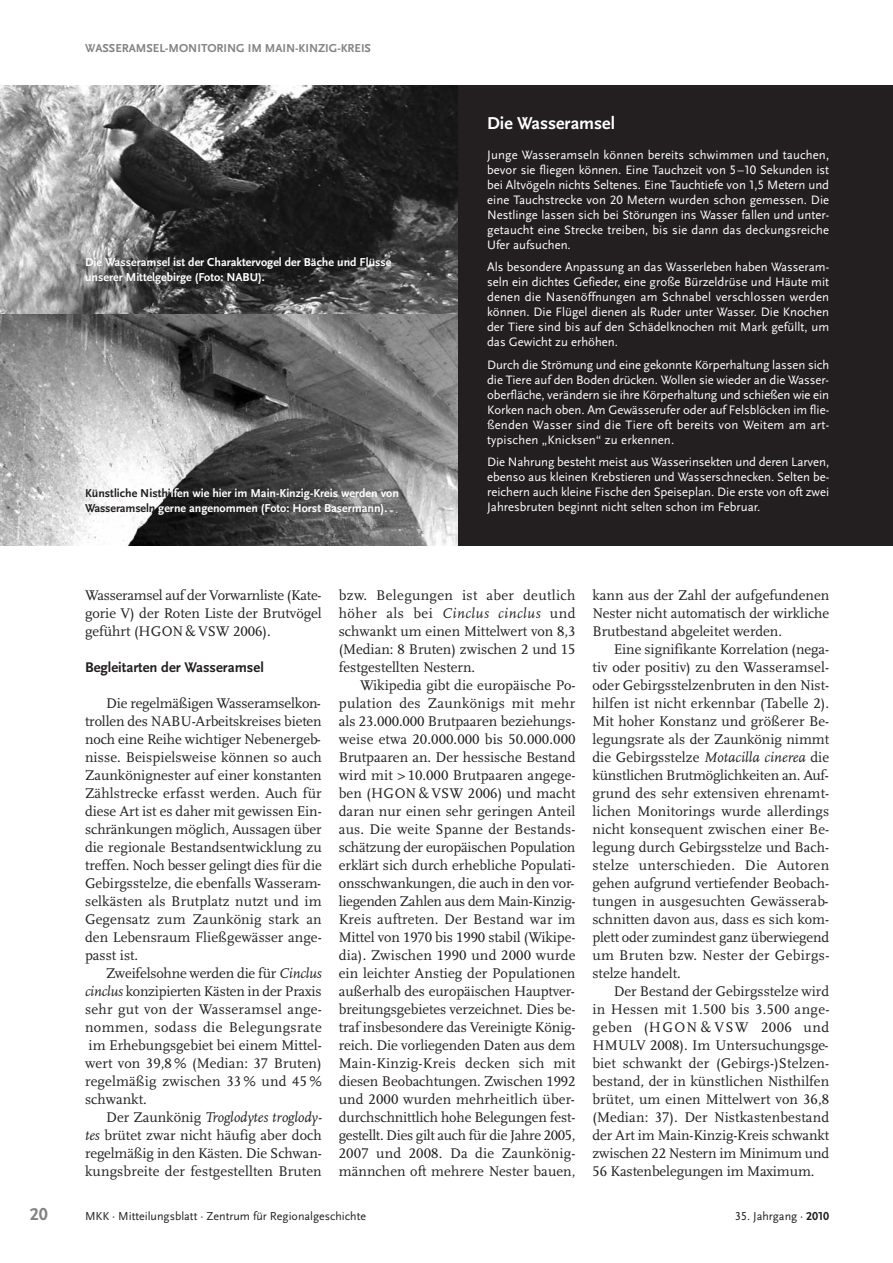
<style>
.page{position:relative;width:893px;height:1263px;background:#fff}
.page>*{position:absolute;margin:0;border:0;box-sizing:border-box;transform-origin:0 0}
.t1{font:700 18px "Scala Sans LF";color:#fff}
.t2{font:700 18px "Scala Sans LF";color:#808284}
.t3{font:14.7px/18px "Scala LF";color:#231f20;text-align:justify}
.t4{font:700 14.7px "Scala Sans LF";color:#231f20}
.t5{font:12.75px/15px "Scala Sans LF";color:#fff;text-align:justify}
.t6{font:700 12px/15px "Scala Sans LF";color:#fff}
.t7{font:12px "Scala Sans LF";color:#231f20}
.t8{font:700 12px "Scala Sans LF";color:#808284}
.s1{color:#231f20}
.s2{font-style:italic}
.s3{font-weight:700}
</style>
<div class="page">
<div style="left:457px;top:85px;width:436px;height:461px;background:#231f20"></div>
<img style="left:0;top:85px;width:457px;height:230px">
<svg style="left:0;top:315px;width:457px;height:231px;background:#838383"></svg>
<p class="t8" style="left:85px;top:43px;width:287px">WASSERAMSEL-MONITORING IM MAIN-KINZIG-KREIS</p>
<p class="t6" style="left:85px;top:256px;width:308px">Die Wasseramsel ist der Charaktervogel der Bäche und Flüsse unserer Mittelgebirge (Foto: NABU).</p>
<p class="t6" style="left:85px;top:486px;width:315px"><span class="s1">Künstliche Nisthi</span>lfen wie hier im Main-Kinzig-Kreis werden von<br><span class="s1">Wasseramseln</span> gerne angenommen (Foto: Horst Basermann).</p>
<p class="t1" style="left:487px;top:116px;width:129px">Die Wasseramsel</p>
<p class="t5" style="left:487px;top:148px;width:344px">Junge Wasseramseln können bereits schwimmen und tauchen, bevor sie fliegen können. Eine Tauchzeit von 5–10 Sekunden ist bei Altvögeln nichts Seltenes. Eine Tauchtiefe von 1,5 Metern und eine Tauchstrecke von 20 Metern wurden schon gemessen. Die Nestlinge lassen sich bei Störungen ins Wasser fallen und unter&shy;getaucht eine Strecke treiben, bis sie dann das deckungsreiche Ufer aufsuchen.</p>
<p class="t5" style="left:487px;top:261px;width:344px">Als besondere Anpassung an das Wasserleben haben Wasseram&shy;seln ein dichtes Gefieder, eine große Bürzeldrüse und Häute mit denen die Nasenöffnungen am Schnabel verschlossen werden können. Die Flügel dienen als Ruder unter Wasser. Die Knochen der Tiere sind bis auf den Schädelknochen mit Mark gefüllt, um das Gewicht zu erhöhen.</p>
<p class="t5" style="left:487px;top:358px;width:344px">Durch die Strömung und eine gekonnte Körperhaltung lassen sich die Tiere auf den Boden drücken. Wollen sie wieder an die Wasser&shy;oberfläche, verändern sie ihre Körperhaltung und schießen wie ein Korken nach oben. Am Gewässerufer oder auf Felsblöcken im flie&shy;ßenden Wasser sind die Tiere oft bereits von Weitem am art - typischen „Knicksen“ zu erkennen.</p>
<p class="t5" style="left:487px;top:456px;width:344px">Die Nahrung besteht meist aus Wasserinsekten und deren Larven, ebenso aus kleinen Krebstieren und Wasserschnecken. Selten be&shy;reichern auch kleine Fische den Speiseplan. Die erste von oft zwei Jahresbruten beginnt nicht selten schon im Februar.</p>
<p class="t3" style="left:85px;top:587px;width:238px">Wasseramsel auf der Vorwarnliste (Kate&shy;gorie V) der Roten Liste der Brutvögel geführt (HGON &amp; VSW 2006).</p>
<p class="t4" style="left:85px;top:661px;width:180px">Begleitarten der Wasseramsel</p>
<p class="t3" style="left:85px;top:695px;width:238px;text-indent:21px">Die regelmäßigen Wasseramselkon&shy;trollen des NABU-Arbeitskreises bieten noch eine Reihe wichtiger Nebenergeb&shy;nisse. Beispielsweise können so auch Zaunkönignester auf einer konstanten Zählstrecke erfasst werden. Auch für diese Art ist es daher mit gewissen Ein&shy;schränkungen möglich, Aussagen über die regionale Bestandsentwicklung zu treffen. Noch besser gelingt dies für die Gebirgsstelze, die ebenfalls Wasseram&shy;selkästen als Brutplatz nutzt und im Gegensatz zum Zaunkönig stark an den Lebensraum Fließgewässer ange&shy;passt ist.</p>
<p class="t3" style="left:85px;top:965px;width:238px;text-indent:21px">Zweifelsohne werden die für <span class="s2">Cinclus cinclus</span> konzipierten Kästen in der Praxis sehr gut von der Wasseramsel ange&shy;nommen, sodass die Belegungsrate im Erhebungsgebiet bei einem Mittel&shy;wert von 39,8 % (Median: 37 Bruten) regelmäßig zwischen 33 % und 45 % schwankt.</p>
<p class="t3" style="left:85px;top:1109px;width:238px;text-indent:21px">Der Zaunkönig <span class="s2">Troglodytes troglody&shy;tes</span> brütet zwar nicht häufig aber doch regelmäßig in den Kästen. Die Schwan&shy;kungsbreite der festgestellten Bruten</p>
<p class="t3" style="left:339px;top:587px;width:238px">bzw. Belegungen ist aber deutlich höher als bei <span class="s2">Cinclus cinclus</span> und schwankt um einen Mittelwert von 8,3 (Median: 8 Bruten) zwischen 2 und 15 festgestellten Nestern.</p>
<p class="t3" style="left:339px;top:677px;width:238px;text-indent:21px">Wikipedia gibt die europäische Po&shy;pulation des Zaunkönigs mit mehr als 23.000.000 Brutpaaren beziehungs&shy;weise etwa 20.000.000 bis 50.000.000<br>Brutpaaren an. Der hessische Bestand wird mit &gt; 10.000 Brutpaaren angege&shy;ben (HGON &amp; VSW 2006) und macht daran nur einen sehr geringen Anteil aus. Die weite Spanne der Bestands&shy;schätzung der europäischen Population erklärt sich durch erhebliche Populati&shy;onsschwankungen, die auch in den vor&shy;liegenden Zahlen aus dem Main-Kinzig-Kreis auftreten. Der Bestand war im Mittel von 1970 bis 1990 stabil (Wikipe&shy;dia). Zwischen 1990 und 2000 wurde ein leichter Anstieg der Populationen außerhalb des europäischen Hauptver&shy;breitungsgebietes verzeichnet. Dies be&shy;traf insbesondere das Vereinigte König&shy;reich. Die vorliegenden Daten aus dem Main-Kinzig-Kreis decken sich mit diesen Beobachtungen. Zwischen 1992 und 2000 wurden mehrheitlich über&shy;durchschnittlich hohe Belegungen fest&shy;gestellt. Dies gilt auch für die Jahre 2005, 2007 und 2008. Da die Zaunkönig&shy;männchen oft mehrere Nester bauen,</p>
<p class="t3" style="left:592px;top:587px;width:238px">kann aus der Zahl der aufgefundenen Nester nicht automatisch der wirkliche Brutbestand abgeleitet werden.</p>
<p class="t3" style="left:592px;top:641px;width:238px;text-indent:21px">Eine signifikante Korrelation (nega&shy;tiv oder positiv) zu den Wasseramsel&shy;oder Gebirgsstelzenbruten in den Nist&shy;hilfen ist nicht erkennbar (Tabelle 2).<br>Mit hoher Konstanz und größerer Be&shy;legungsrate als der Zaunkönig nimmt die Gebirgsstelze <span class="s2">Motacilla cinerea</span> die künstlichen Brutmöglichkeiten an. Auf&shy;grund des sehr extensiven ehrenamt - lichen Monitorings wurde allerdings nicht konsequent zwischen einer Be - legung durch Gebirgsstelze und Bach&shy;stelze unterschieden. Die Autoren gehen aufgrund vertiefender Beobach&shy;tungen in ausgesuchten Gewässerab&shy;schnitten davon aus, dass es sich kom&shy;plett oder zumindest ganz überwiegend um Bruten bzw. Nester der Gebirgs&shy;stelze handelt.</p>
<p class="t3" style="left:592px;top:983px;width:238px;text-indent:21px">Der Bestand der Gebirgsstelze wird in Hessen mit 1.500 bis 3.500 ange&shy;geben (HGON &amp; VSW 2006 und HMULV 2008). Im Untersuchungsge&shy;biet schwankt der (Gebirgs-)Stelzen - bestand, der in künstlichen Nisthilfen brütet, um einen Mittelwert von 36,8 (Median: 37). Der Nistkastenbestand der Art im Main-Kinzig-Kreis schwankt zwischen 22 Nestern im Minimum und 56 Kastenbelegungen im Maximum.</p>
<p class="t2" style="left:30px;top:1207px;width:19px">20</p>
<p class="t7" style="left:85px;top:1211px;width:282px">MKK · Mitteilungsblatt · Zentrum für Regionalgeschichte</p>
<p class="t7" style="left:735px;top:1211px;width:96px">35. Jahrgang · <span class="s3">2010</span></p>
</div>
